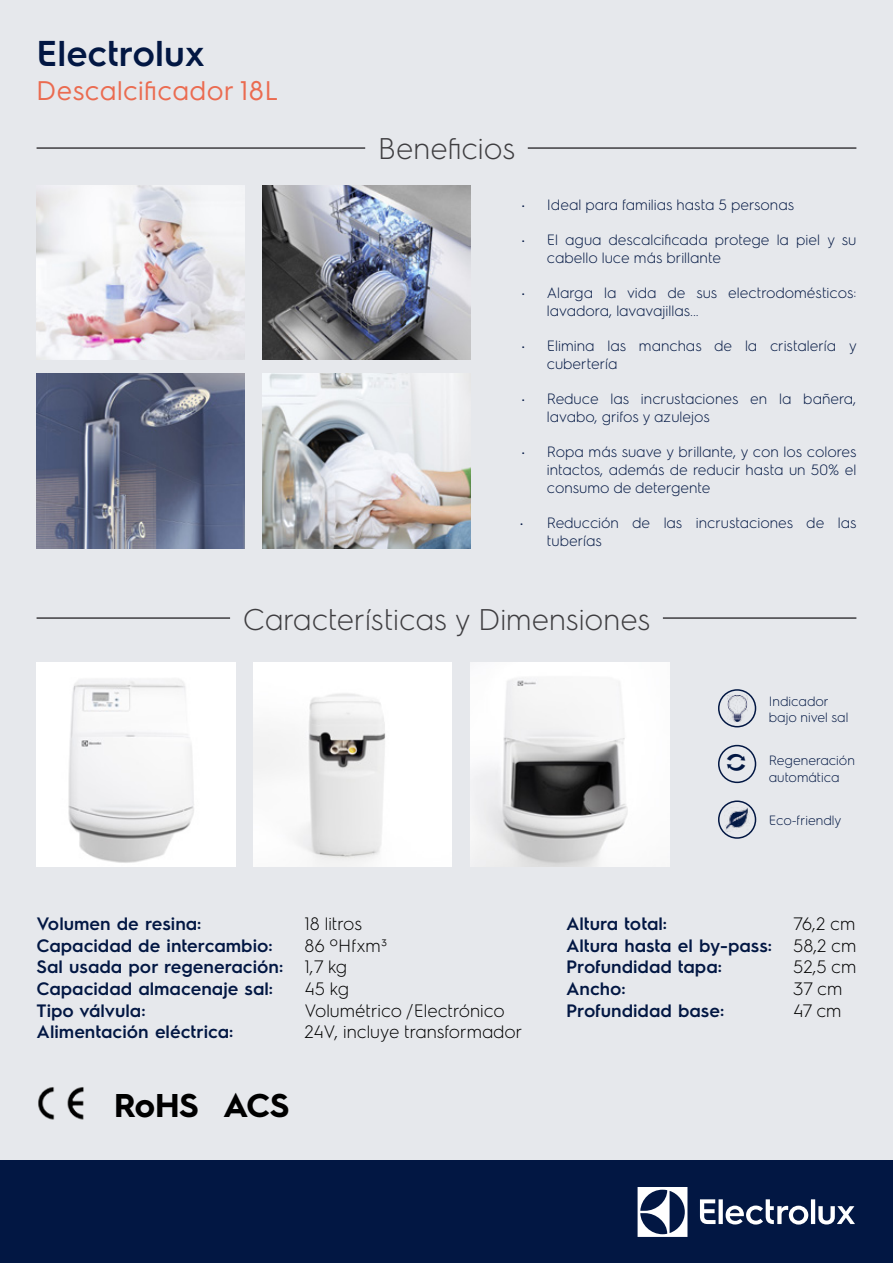
<style>
.page{position:relative;width:893px;height:1263px;background:#e6e8ec}
.page>*{position:absolute;margin:0;border:0;box-sizing:border-box;transform-origin:0 0}
.t1{font:600 36px "Electrolux Sans";color:#021743}
.t2{font:700 33px "Electrolux Sans";color:#000}
.t3{font:300 30px "Electrolux Sans";color:#3e3d40}
.t4{font:27px "Electrolux Sans";color:#eb6b50}
.t5{font:600 18px/21.6px "Electrolux Sans";color:#021743}
.t6{font:300 18px/21.6px "Electrolux Sans";color:#000}
.t7{font:300 15px/18px "Electrolux Sans";color:#021743}
.t8{font:300 13.5px/16.2px "Electrolux Sans";color:#021743}
</style>
<div class="page">
<div style="left:0;top:1161px;width:893px;height:102px;background:#021743"></div>
<svg style="left:638px;top:1187px;width:49px;height:50px"></svg>
<svg style="left:700px;top:1199px;width:155px;height:25px"></svg>
<hr style="left:37px;top:617px;width:193px;height:2px;background:#3e3d40">
<hr style="left:663px;top:617px;width:193px;height:2px;background:#3e3d40">
<img style="left:37px;top:662px;width:198px;height:204px">
<img style="left:727px;top:695px;width:20px;height:28px">
<div style="left:718px;top:689px;width:38px;height:38px;border:2px solid #021743;border-radius:50%"></div>
<div style="left:718px;top:745px;width:38px;height:38px;border:2px solid #021743;border-radius:50%"></div>
<img style="left:253px;top:663px;width:199px;height:204px">
<img style="left:471px;top:662px;width:198px;height:204px">
<img style="left:724px;top:807px;width:27px;height:25px">
<div style="left:718px;top:800px;width:38px;height:39px;border:2px solid #021743;border-radius:50%"></div>
<hr style="left:37px;top:147px;width:328px;height:2px;background:#3e3d40">
<hr style="left:528px;top:147px;width:328px;height:2px;background:#3e3d40">
<img style="left:37px;top:374px;width:208px;height:174px">
<img style="left:262px;top:185px;width:208px;height:175px">
<img style="left:262px;top:374px;width:208px;height:174px">
<img style="left:37px;top:185px;width:208px;height:175px">
<img style="left:38px;top:1087px;width:46px;height:33px">
<h1 class="t1" style="left:37px;top:28px;width:170px">Electrolux</h1>
<h3 class="t4" style="left:37px;top:72px;width:244px">Descalcificador 18L</h3>
<h3 class="t3" style="left:378px;top:129px;width:139px">Beneficios</h3>
<p class="t7" style="left:521px;top:195px;width:274px">• Ideal para familias hasta 5 personas</p>
<p class="t7" style="left:547px;top:230px;width:311px;text-indent:-26px">• El agua descalcificada protege la piel y su cabello luce más brillante</p>
<p class="t7" style="left:547px;top:283px;width:311px;text-indent:-26px">• Alarga la vida de sus electrodomésticos: lavadora, lavavajillas...</p>
<p class="t7" style="left:547px;top:336px;width:311px;text-indent:-26px">• Elimina las manchas de la cristalería y cubertería</p>
<p class="t7" style="left:547px;top:389px;width:311px;text-indent:-26px">• Reduce las incrustaciones en la bañera, lavabo, grifos y azulejos</p>
<p class="t7" style="left:547px;top:442px;width:311px;text-align:justify;text-indent:-26px">• Ropa más suave y brillante, y con los colores intactos, además de reducir hasta un 50% el consumo de detergente</p>
<p class="t7" style="left:547px;top:513px;width:311px;text-indent:-27px">• Reducción de las incrustaciones de las tuberías</p>
<h3 class="t3" style="left:243px;top:599px;width:409px">Características y Dimensiones</h3>
<p class="t8" style="left:769px;top:692px;width:81px">Indicador bajo nivel sal</p>
<p class="t8" style="left:769px;top:752px;width:88px">Regeneración automática</p>
<p class="t8" style="left:769px;top:811px;width:74px">Eco-friendly</p>
<p class="t6" style="left:304px;top:912px;width:219px">18 litros<br>86 ºHfxm³<br>1,7 kg<br>45 kg<br>Volumétrico /Electrónico<br>24V, incluye transformador</p>
<p class="t5" style="left:566px;top:912px;width:207px">Altura total:<br>Altura hasta el by-pass:<br>Profundidad tapa:<br>Ancho:<br>Profundidad base:</p>
<p class="t5" style="left:37px;top:912px;width:248px">Volumen de resina:<br>Capacidad de intercambio:<br>Sal usada por regeneración:<br>Capacidad almacenaje sal:<br>Tipo válvula:<br>Alimentación eléctrica:</p>
<p class="t6" style="left:793px;top:912px;width:65px">76,2 cm<br>58,2 cm<br>52,5 cm<br>37 cm<br>47 cm</p>
<h2 class="t2" style="left:114px;top:1082px;width:86px">RoHS</h2>
<h2 class="t2" style="left:224px;top:1082px;width:67px">ACS</h2>
</div>
